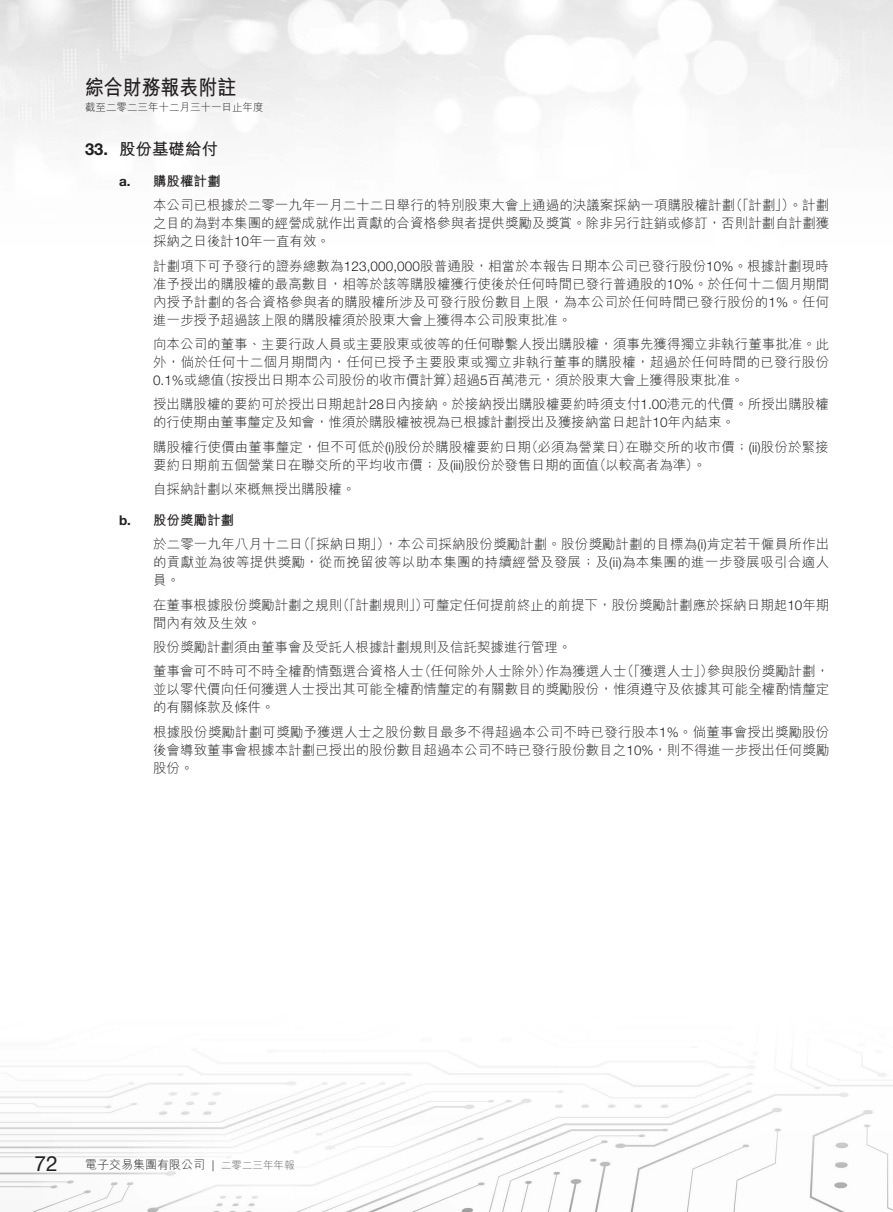
<style>
.page{position:relative;width:893px;height:1212px;background:#fff}
.page>*{position:absolute;margin:0;border:0;box-sizing:border-box;transform-origin:0 0}
.t1{font:700 21px "M Hei HK";color:#231f20;scale:.9 1}
.t2{font:21px "Helvetica Neue LT Std";color:#231f20}
.t3{font:700 16.5px "M Hei HK";color:#231f20}
.t4{font:300 13.5px/18px "M Hei HK";color:#231f20}
.t5{font:300 13.5px/18px "M Hei HK";letter-spacing:.025em;color:#231f20}
.t6{font:300 12px "M Hei HK";color:#231f20}
.t7{font:300 10.5px "M Hei HK";color:#231f20}
.s1{font-family:"Helvetica Neue LT Std"}
.s2{font-family:"Helvetica Neue LT Std";font-weight:700}
.s3{font-weight:700}
.s4{font-size:10.5px;color:#636366}
</style>
<div class="page">
<img style="left:0;top:0;width:893px;height:1212px">
<h1 class="t1" style="left:85px;top:72px;width:170px">綜合財務報表附註</h1>
<p class="t7" style="left:85px;top:100px;width:180px">截至二零二三年十二月三十一日止年度</p>
<p class="t3" style="left:85px;top:137px;width:135px"><span class="s1">33.</span> 股份基礎給付</p>
<p class="t4" style="left:153px;top:168px;width:678px;line-height:24.5px;text-indent:-34px"><span class="s2">a.</span> <span class="s3">購股權計劃<br></span>本公司已根據於二零一九年一月二十二日舉行的特別股東大會上通過的決議案採納一項購股權計劃（「計劃」）。計劃</p>
<p class="t4" style="left:153px;top:214px;width:678px">之目的為對本集團的經營成就作出貢獻的合資格參與者提供獎勵及獎賞。除非另行註銷或修訂，否則計劃自計劃獲採納之日後計<span class="s1">10</span>年一直有效。</p>
<p class="t4" style="left:153px;top:256px;width:678px;text-align:justify">計劃項下可予發行的證券總數為<span class="s1">123,000,000</span>股普通股，相當於本報告日期本公司已發行股份<span class="s1">10%</span>。根據計劃現時准予授出的購股權的最高數目，相等於該等購股權獲行使後於任何時間已發行普通股的<span class="s1">10%</span>。於任何十二個月期間內授予計劃的各合資格參與者的購股權所涉及可發行股份數目上限，為本公司於任何時間已發行股份的<span class="s1">1%</span>。任何進一步授予超過該上限的購股權須於股東大會上獲得本公司股東批准。</p>
<p class="t4" style="left:153px;top:334px;width:678px;text-align:justify">向本公司的董事、主要行政人員或主要股東或彼等的任何聯繫人授出購股權，須事先獲得獨立非執行董事批准。此外，倘於任何十二個月期間內，任何已授予主要股東或獨立非執行董事的購股權，超過於任何時間的已發行股份<span class="s1">0.1%</span>或總值（按授出日期本公司股份的收市價計算）超過<span class="s1">5</span>百萬港元，須於股東大會上獲得股東批准。</p>
<p class="t4" style="left:153px;top:395px;width:677px">授出購股權的要約可於授出日期起計<span class="s1">28</span>日內接納。於接納授出購股權要約時須支付<span class="s1">1.00</span>港元的代價。所授出購股權的行使期由董事釐定及知會，惟須於購股權被視為已根據計劃授出及獲接納當日起計<span class="s1">10</span>年內結束。</p>
<p class="t4" style="left:153px;top:437px;width:677px">購股權行使價由董事釐定，但不可低於<span class="s1">(i)</span>股份於購股權要約日期（必須為營業日）在聯交所的收市價；<span class="s1">(ii)</span>股份於緊接要約日期前五個營業日在聯交所的平均收市價；及<span class="s1">(iii)</span>股份於發售日期的面值（以較高者為準）。</p>
<p class="t4" style="left:153px;top:480px;width:204px">自採納計劃以來概無授出購股權。</p>
<p class="t4" style="left:153px;top:507px;width:678px;line-height:24.5px;text-indent:-34px"><span class="s2">b.</span> <span class="s3">股份獎勵計劃<br></span>於二零一九年八月十二日（「採納日期」），本公司採納股份獎勵計劃。股份獎勵計劃的目標為<span class="s1">(i)</span>肯定若干僱員所作出</p>
<p class="t5" style="left:153px;top:553px;width:678px">的貢獻並為彼等提供獎勵，從而挽留彼等以助本集團的持續經營及發展；及<span class="s1">(ii)</span>為本集團的進一步發展吸引合適人員。</p>
<p class="t4" style="left:153px;top:595px;width:678px">在董事根據股份獎勵計劃之規則（「計劃規則」）可釐定任何提前終止的前提下，股份獎勵計劃應於採納日期起<span class="s1">10</span>年期間內有效及生效。</p>
<p class="t4" style="left:153px;top:634px;width:678px;line-height:24.5px">股份獎勵計劃須由董事會及受託人根據計劃規則及信託契據進行管理。<br>董事會可不時可不時全權酌情甄選合資格人士（任何除外人士除外）作為獲選人士（「獲選人士」）參與股份獎勵計劃，</p>
<p class="t4" style="left:153px;top:680px;width:678px">並以零代價向任何獲選人士授出其可能全權酌情釐定的有關數目的獎勵股份，惟須遵守及依據其可能全權酌情釐定的有關條款及條件。</p>
<p class="t4" style="left:153px;top:722px;width:678px;text-align:justify">根據股份獎勵計劃可獎勵予獲選人士之股份數目最多不得超過本公司不時已發行股本<span class="s1">1%</span>。倘董事會授出獎勵股份後會導致董事會根據本計劃已授出的股份數目超過本公司不時已發行股份數目之<span class="s1">10%</span>，則不得進一步授出任何獎勵股份。</p>
<h1 class="t2" style="left:35px;top:1151px;width:25px">72</h1>
<p class="t6" style="left:85px;top:1156px;width:211px">電子交易集團有限公司 | <span class="s4">二零二三年年報</span></p>
</div>
